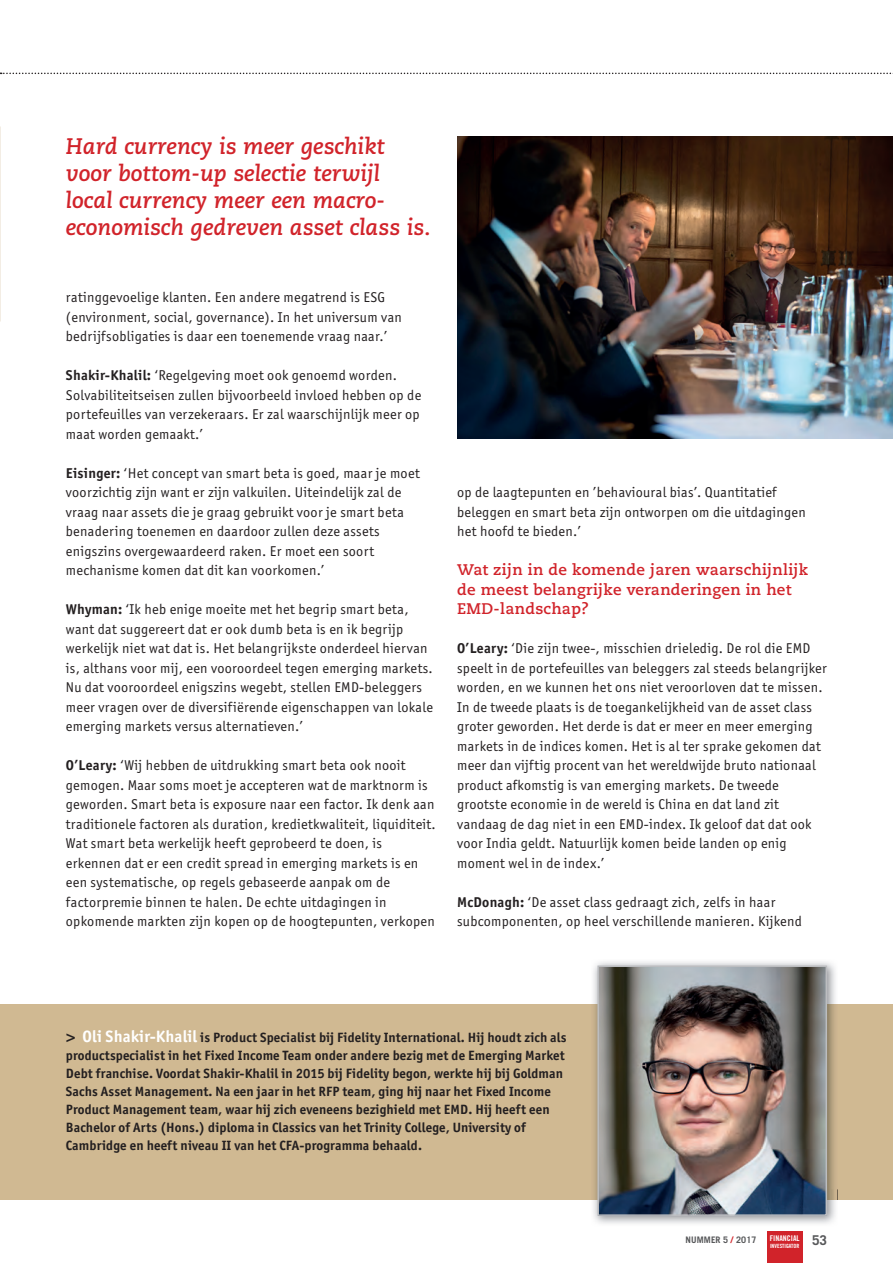
<style>
.page{position:relative;width:893px;height:1263px;background:#fff}
.page>*{position:absolute;margin:0;border:0;box-sizing:border-box;transform-origin:0 0}
.t1{font:italic 700 22.5px/27px "Caecilia LT";color:#d1232a}
.t2{font:700 15.3px/19.5px "Caecilia";letter-spacing:.02em;color:#d1232a}
.t3{font:14.25px/19.5px "Officina San ITC";letter-spacing:.02em;color:#231f20}
.t4{font:700 13.5px/18px "Officina San ITC";letter-spacing:.01em;color:#231f20}
.t5{font:700 13.5px "Trade Gothic LT";color:#57585a}
.t6{font:700 9px "Trade Gothic LT";letter-spacing:.01em;color:#57585a}
.t7{font:7.8px "Trade Gothic LT Bold Cond Twenty";color:#fff}
.t8{font:5.7px "Trade Gothic LT Bold Cond Twenty";color:#fff}
.s1{font-weight:700}
.s2{font-family:"Caecilia LT";font-weight:800;font-size:16.5px}
.s3{font-size:16.5px;color:#fff}
.s4{color:#d1232a}
</style>
<div class="page">
<div style="left:767px;top:1231px;width:35px;height:32px;background:#d1232a"></div>
<svg style="left:0;top:73px;width:893px;height:1px"></svg>
<div style="left:0;top:1004px;width:893px;height:195px;background:#d0b992"></div>
<img style="left:591px;top:961px;width:247px;height:263px">
<img style="left:591px;top:1004px;width:247px;height:195px">
<img style="left:600px;top:968px;width:224px;height:245px">
<div style="left:597px;top:965px;width:230px;height:251px;border:2px solid #bcbdc0"></div>
<img style="left:457px;top:137px;width:436px;height:302px">
<h1 class="t1" style="left:66px;top:133px;width:367px">Hard currency is meer geschikt voor bottom-up selectie terwijl local currency meer een macro&shy;economisch gedreven asset class is.</h1>
<p class="t3" style="left:66px;top:288px;width:338px">ratinggevoelige klanten. Een andere megatrend is ESG (environment, social, governance). In het universum van bedrijfsobligaties is daar een toenemende vraag naar.’</p>
<p class="t3" style="left:66px;top:366px;width:357px"><span class="s1">Shakir-Khalil:</span> ‘Regelgeving moet ook genoemd worden.<br>Solvabiliteitseisen zullen bijvoorbeeld invloed hebben op de portefeuilles van verzekeraars. Er zal waarschijnlijk meer op maat worden gemaakt.’</p>
<p class="t3" style="left:66px;top:463px;width:355px"><span class="s1">Eisinger:</span> ‘Het concept van smart beta is goed, maar je moet voorzichtig zijn want er zijn valkuilen. Uiteindelijk zal de vraag naar assets die je graag gebruikt voor je smart beta benadering toenemen en daardoor zullen deze assets enigszins overgewaardeerd raken. Er moet een soort mechanisme komen dat dit kan voorkomen.’</p>
<p class="t3" style="left:66px;top:600px;width:369px"><span class="s1">Whyman:</span> ‘Ik heb enige moeite met het begrip smart beta, want dat suggereert dat er ook dumb beta is en ik begrijp werkelijk niet wat dat is. Het belangrijkste onderdeel hiervan is, althans voor mij, een vooroordeel tegen emerging markets.<br>Nu dat vooroordeel enigszins wegebt, stellen EMD-beleggers meer vragen over de diversifiërende eigenschappen van lokale emerging markets versus alternatieven.’</p>
<p class="t3" style="left:66px;top:756px;width:371px"><span class="s1">O’Leary:</span> ‘Wij hebben de uitdrukking smart beta ook nooit gemogen. Maar soms moet je accepteren wat de marktnorm is geworden. Smart beta is exposure naar een factor. Ik denk aan traditionele factoren als duration, kredietkwaliteit, liquiditeit.<br>Wat smart beta werkelijk heeft geprobeerd te doen, is erkennen dat er een credit spread in emerging markets is en een systematische, op regels gebaseerde aanpak om de factorpremie binnen te halen. De echte uitdagingen in opkomende markten zijn kopen op de hoogtepunten, verkopen</p>
<p class="t3" style="left:457px;top:483px;width:350px">op de laagtepunten en ’behavioural bias’. Quantitatief beleggen en smart beta zijn ontworpen om die uitdagingen het hoofd te bieden.’</p>
<p class="t2" style="left:457px;top:561px;width:353px">Wat zijn in de komende jaren waarschijnlijk de meest belangrijke veranderingen in het<br>EMD-landschap?</p>
<p class="t3" style="left:457px;top:639px;width:371px"><span class="s1">O’Leary:</span> ‘Die zijn twee-, misschien drieledig. De rol die EMD speelt in de portefeuilles van beleggers zal steeds belangrijker worden, en we kunnen het ons niet veroorloven dat te missen.<br>In de tweede plaats is de toegankelijkheid van de asset class groter geworden. Het derde is dat er meer en meer emerging markets in de indices komen. Het is al ter sprake gekomen dat meer dan vijftig procent van het wereldwijde bruto nationaal product afkomstig is van emerging markets. De tweede grootste economie in de wereld is China en dat land zit vandaag de dag niet in een EMD-index. Ik geloof dat dat ook voor India geldt. Natuurlijk komen beide landen op enig moment wel in de index.’</p>
<p class="t3" style="left:457px;top:892px;width:346px"><span class="s1">McDonagh:</span> ‘De asset class gedraagt zich, zelfs in haar subcomponenten, op heel verschillende manieren. Kijkend</p>
<p class="t4" style="left:66px;top:1028px;width:502px"><span class="s2">&gt;</span> <span class="s3">Oli Shakir-Khalil</span> is Product Specialist bij Fidelity International. Hij houdt zich als productspecialist in het Fixed Income Team onder andere bezig met de Emerging Market Debt franchise. Voordat Shakir-Khalil in 2015 bij Fidelity begon, werkte hij bij Goldman Sachs Asset Management. Na een jaar in het RFP team, ging hij naar het Fixed Income Product Management team, waar hij zich eveneens bezighield met EMD. Hij heeft een Bachelor of Arts (Hons.) diploma in Classics van het Trinity College, University of Cambridge en heeft niveau II van het CFA-programma behaald.</p>
<p class="t6" style="left:686px;top:1234px;width:72px">NUMMER 5 <span class="s4">/</span> 2017</p>
<p class="t5" style="left:812px;top:1232px;width:17px">53</p>
<p class="t7" style="left:770px;top:1233px;width:31px">FINANCIAL</p>
<p class="t8" style="left:770px;top:1242px;width:31px">INVESTIGATOR</p>
</div>
